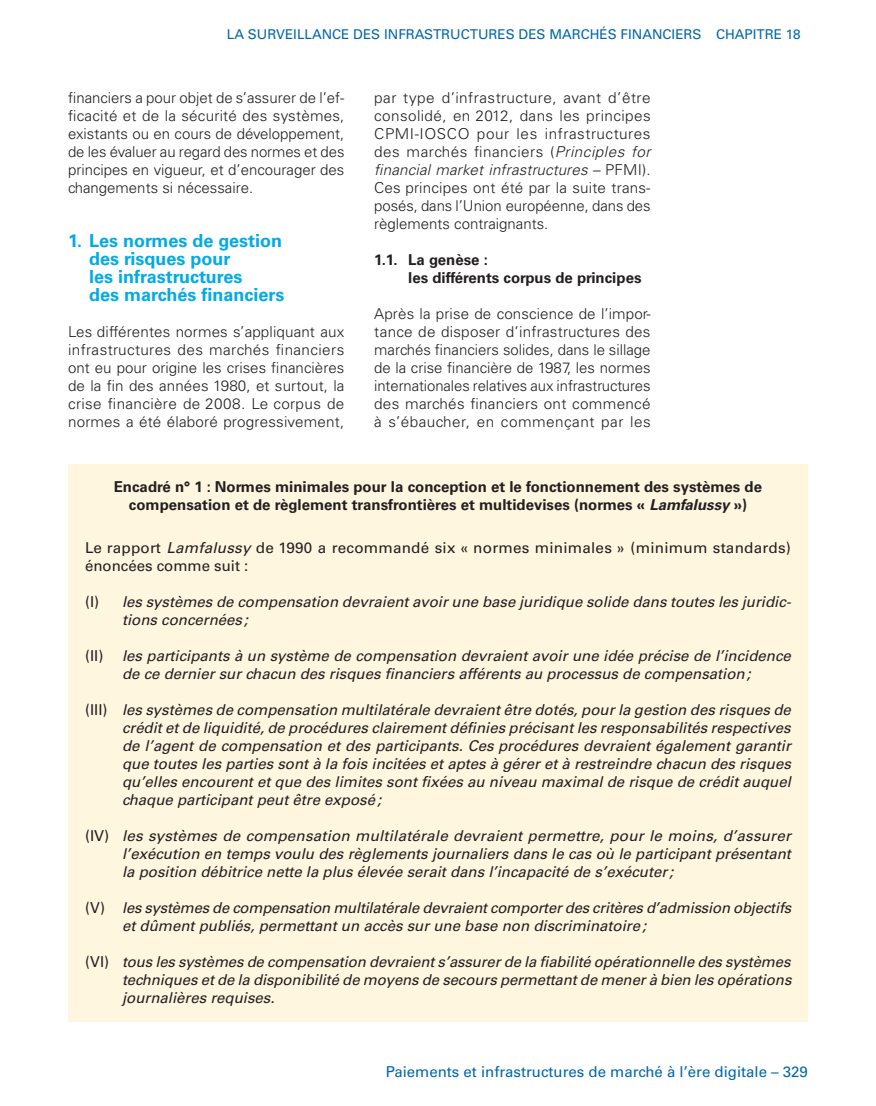
<style>
.page{position:relative;width:876px;height:1106px;background:#fff}
.page>*{position:absolute;margin:0;border:0;box-sizing:border-box;transform-origin:0 0}
.t1{font:700 18px/18px "Univers LT Std";color:#00abe5}
.t2{font:italic 15px/18px "Univers LT Std";color:#231f20;text-align:justify}
.t3{font:300 15px/18px "Univers LT Std";color:#231f20;text-align:justify}
.t4{font:700 15px/18px "Univers LT Std";color:#231f20}
.t5{font:15px/18px "Univers LT Std";letter-spacing:.015em;color:#231f20}
.t6{font:15px "Univers LT Std";color:#0067aa}
.t7{font:13.5px "Univers LT Std";color:#0067aa}
.s1{font-style:italic}
.s2{font-style:normal}
</style>
<div class="page">
<div style="left:68px;top:464px;width:740px;height:557px;background:#fef6df"></div>
<p class="t7" style="left:227px;top:26px;width:575px">La surveillance des infrastructures des marchés financiers Chapitre 18</p>
<p class="t3" style="left:68px;top:89px;width:278px">financiers a pour objet de s’assurer de l’ef&shy;ficacité et de la sécurité des systèmes, existants ou en cours de développement, de les évaluer au regard des normes et des principes en vigueur, et d’encourager des changements si nécessaire.</p>
<p class="t1" style="left:89px;top:232px;width:197px;text-indent:-21px">1. Les normes de gestion des risques pour<br>les infrastructures<br>des marchés financiers</p>
<p class="t3" style="left:68px;top:323px;width:278px">Les différentes normes s’appliquant aux infrastructures des marchés financiers ont eu pour origine les crises financières de la fin des années 1980, et surtout, la crise financière de 2008. Le corpus de normes a été élaboré progressivement,</p>
<p class="t3" style="left:374px;top:89px;width:278px">par type d’infrastructure, avant d’être consolidé, en 2012, dans les principes CPMI‑IOSCO pour les infrastructures des marchés financiers (<span class="s1">Principles for financial market infrastructures</span> – PFMI).<br>Ces principes ont été par la suite trans&shy;posés, dans l’Union européenne, dans des règlements contraignants.</p>
<p class="t4" style="left:408px;top:251px;width:235px;text-indent:-34px">1.1. La genèse :<br>les différents corpus de principes</p>
<p class="t3" style="left:374px;top:305px;width:278px">Après la prise de conscience de l’impor&shy;tance de disposer d’infrastructures des marchés financiers solides, dans le sillage de la crise financière de 1987, les normes internationales relatives aux infrastructures des marchés financiers ont commencé à s’ébaucher, en commençant par les</p>
<p class="t4" style="left:114px;top:478px;width:650px;text-align:center">Encadré n° 1 : Normes minimales pour la conception et le fonctionnement des systèmes de compensation et de règlement transfrontières et multidevises (normes « <span class="s1">Lamfalussy</span> »)</p>
<p class="t5" style="left:85px;top:539px;width:707px">Le rapport <span class="s1">Lamfalussy</span> de 1990 a recommandé six « normes minimales » (minimum standards) énoncées comme suit :</p>
<p class="t2" style="left:122px;top:593px;width:671px;text-indent:-37px"><span class="s2">(I )</span> les systèmes de compensation devraient avoir une base juridique solide dans toutes les juridic&shy;tions concernées;</p>
<p class="t2" style="left:85px;top:647px;width:707px;text-align:center"><span class="s2">(II )</span> les participants à un système de compensation devraient avoir une idée précise de l’incidence de ce dernier sur chacun des risques financiers afférents au processus de compensation;</p>
<p class="t2" style="left:122px;top:701px;width:670px;text-indent:-37px"><span class="s2">(III )</span> les systèmes de compensation multilatérale devraient être dotés, pour la gestion des risques de crédit et de liquidité, de procédures clairement définies précisant les responsabilités respectives de l’agent de compensation et des participants. Ces procédures devraient également garantir que toutes les parties sont à la fois incitées et aptes à gérer et à restreindre chacun des risques qu’elles encourent et que des limites sont fixées au niveau maximal de risque de crédit auquel chaque participant peut être exposé;</p>
<p class="t2" style="left:122px;top:827px;width:670px;text-indent:-37px"><span class="s2">(IV )</span> les systèmes de compensation multilatérale devraient permettre, pour le moins, d’assurer l’exécution en temps voulu des règlements journaliers dans le cas où le participant présentant la position débitrice nette la plus élevée serait dans l’incapacité de s’exécuter;</p>
<p class="t2" style="left:122px;top:899px;width:671px;text-indent:-37px"><span class="s2">(V)</span> les systèmes de compensation multilatérale devraient comporter des critères d’admission objectifs et dûment publiés, permettant un accès sur une base non discriminatoire;</p>
<p class="t2" style="left:122px;top:953px;width:671px;text-indent:-37px"><span class="s2">(VI )</span> tous les systèmes de compensation devraient s’assurer de la fiabilité opérationnelle des systèmes techniques et de la disponibilité de moyens de secours permettant de mener à bien les opérations journalières requises.</p>
<p class="t6" style="left:386px;top:1063px;width:424px">Paiements et infrastructures de marché à l’ère digitale – 329</p>
</div>
